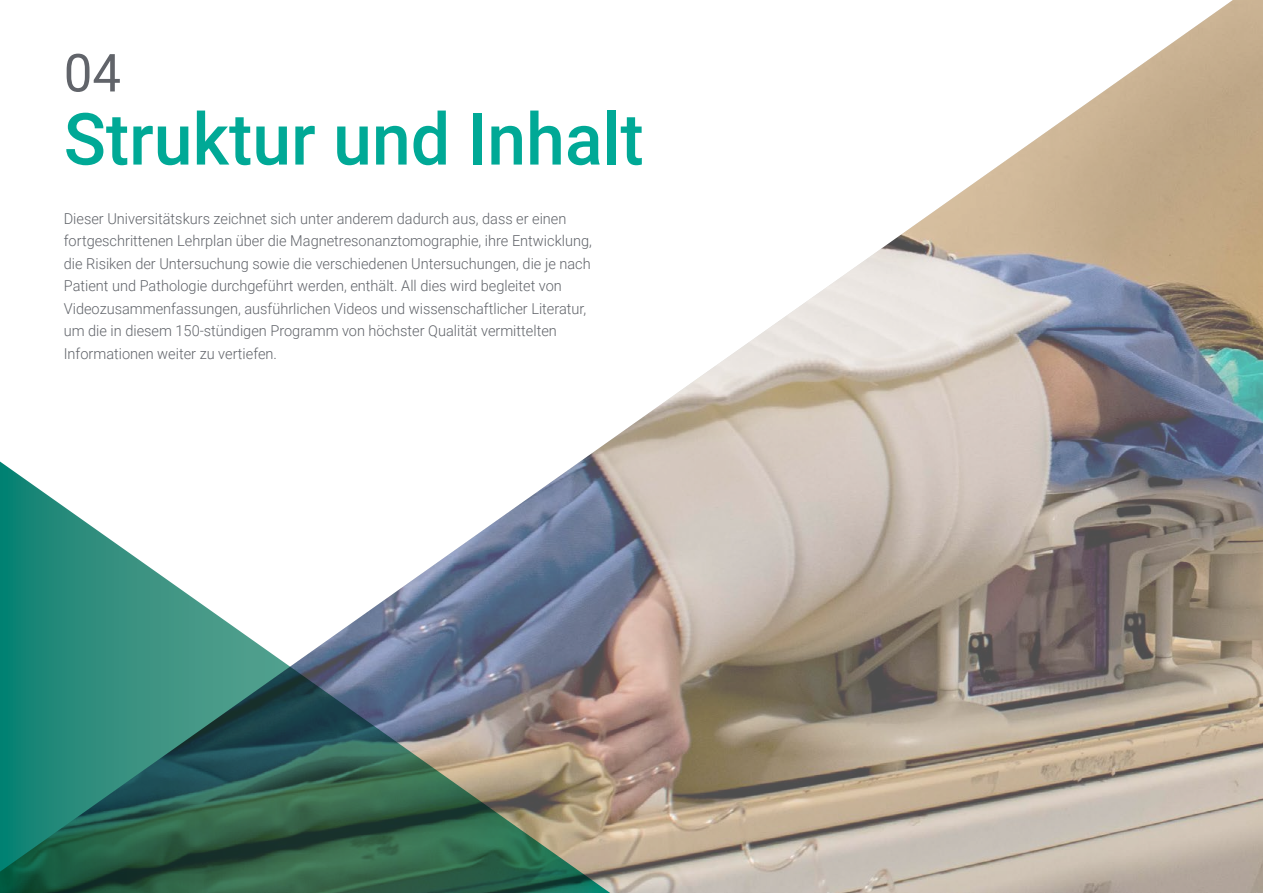
<style>
.page{position:relative;width:1263px;height:893px;background:#fff}
.page>*{position:absolute;margin:0;border:0;box-sizing:border-box;transform-origin:0 0}
.t1{font:500 72px "Roboto";color:#00a996}
.t2{font:52.5px "Roboto";color:#61646a}
.t3{font:300 15px/22.5px "Roboto";color:#61646a}
</style>
<div class="page">
<img style="left:602px;top:0;width:661px;height:893px">
<svg style="left:0;top:446px;width:640px;height:447px"></svg>
<h2 class="t2" style="left:64px;top:36px;width:59px">04</h2>
<h1 class="t1" style="left:64px;top:89px;width:581px">Struktur und Inhalt</h1>
<p class="t3" style="left:64px;top:207px;width:530px">Dieser Universitätskurs zeichnet sich unter anderem dadurch aus, dass er einen fortgeschrittenen Lehrplan über die Magnetresonanztomographie, ihre Entwicklung, die Risiken der Untersuchung sowie die verschiedenen Untersuchungen, die je nach Patient und Pathologie durchgeführt werden, enthält. All dies wird begleitet von Videozusammenfassungen, ausführlichen Videos und wissenschaftlicher Literatur, um die in diesem 150-stündigen Programm von höchster Qualität vermittelten Informationen weiter zu vertiefen.</p>
</div>
